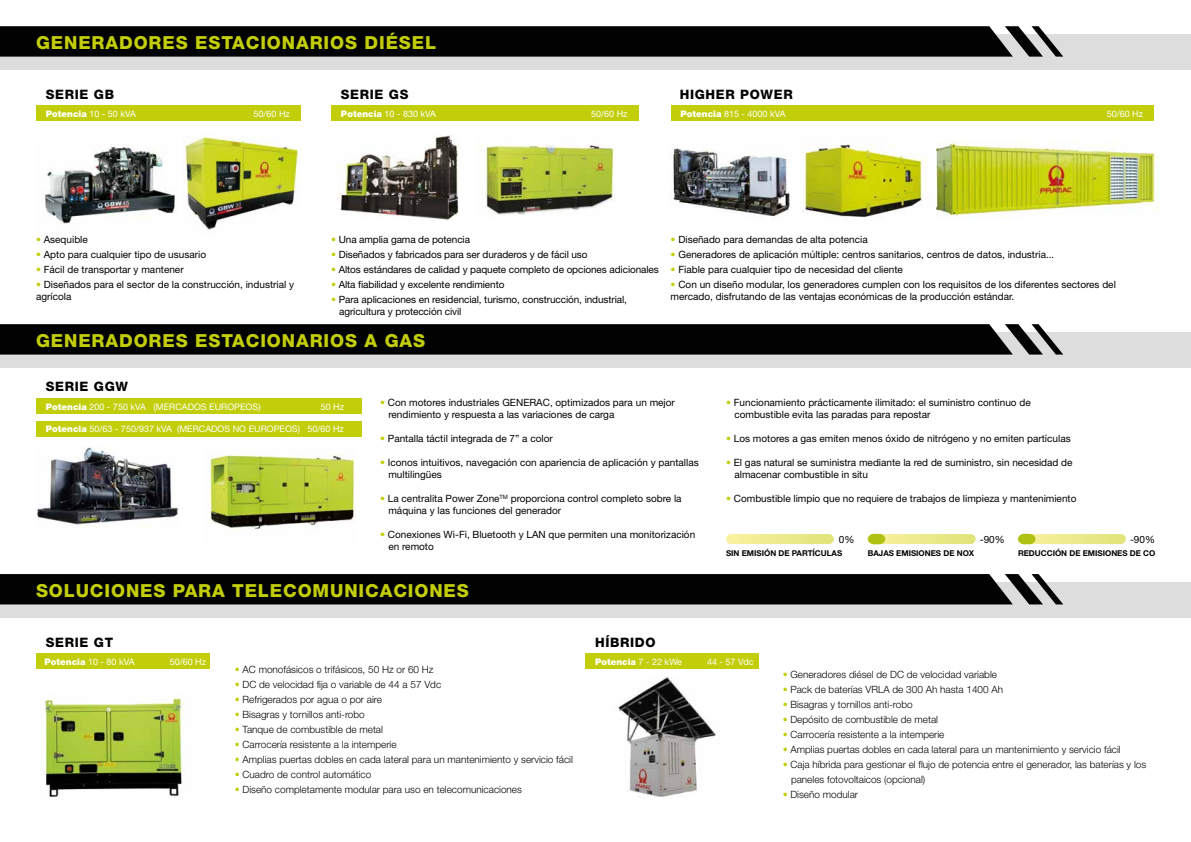
<style>
.page{position:relative;width:1191px;height:842px;background:#fff}
.page>*{position:absolute;margin:0;border:0;box-sizing:border-box;transform-origin:0 0}
.t1{font:800 18px "Helvetica Neue";letter-spacing:.05em;color:#c3ce0a}
.t2{font:800 13px "Helvetica Neue";letter-spacing:.05em;color:#020203}
.t3{font:10px/12px "Helvetica Neue";color:#000}
.t4{font:300 10px/15px "Helvetica Neue LT Pro";color:#020203}
.t5{font:10px/12px "Helvetica Neue";color:#020203}
.t6{font:9px "Helvetica Neue";color:#fff}
.t7{font:900 9px "Helvetica Neue";color:#fff}
.t8{font:700 8px "Helvetica Neue";color:#000}
.s1{font-weight:400}
.s2{font-weight:900}
.s3{font-family:"Helvetica Neue LT Pro";font-weight:300;color:#c3ce0a}
.s4{font-weight:700;color:#c3ce0a}
.s5{color:#c3ce0a}
</style>
<div class="page">
<div style="left:0;top:34px;width:1191px;height:36px;background:#ddddde"></div>
<div style="left:0;top:582px;width:1191px;height:35px;background:#ddddde"></div>
<div style="left:0;top:332px;width:1191px;height:35px;background:#ddddde"></div>
<svg style="left:0;top:26px;width:1063px;height:31px;background:#0f0f10"></svg>
<svg style="left:0;top:324px;width:1063px;height:31px;background:#0e0e0f"></svg>
<svg style="left:0;top:574px;width:1063px;height:30px;background:#0b0b0c"></svg>
<img style="left:936px;top:141px;width:223px;height:79px">
<img style="left:44px;top:694px;width:141px;height:104px">
<img style="left:618px;top:677px;width:98px;height:120px">
<img style="left:43px;top:146px;width:132px;height:78px">
<img style="left:37px;top:446px;width:142px;height:81px">
<img style="left:480px;top:144px;width:135px;height:71px">
<img style="left:801px;top:144px;width:127px;height:74px">
<img style="left:337px;top:136px;width:122px;height:85px">
<img style="left:673px;top:148px;width:117px;height:69px">
<img style="left:182px;top:136px;width:116px;height:94px">
<img style="left:206px;top:455px;width:149px;height:74px">
<div style="left:36px;top:106px;width:264px;height:15px;background:#c3ce0a"></div>
<div style="left:36px;top:653px;width:174px;height:16px;background:#c3ce0a"></div>
<div style="left:585px;top:653px;width:174px;height:16px;background:#c3ce0a"></div>
<div style="left:36px;top:399px;width:325px;height:15px;background:#c3ce0a"></div>
<div style="left:36px;top:421px;width:325px;height:16px;background:#c3ce0a"></div>
<div style="left:331px;top:106px;width:308px;height:15px;background:#c3ce0a"></div>
<div style="left:670px;top:106px;width:483px;height:15px;background:#c3ce0a"></div>
<svg style="left:726px;top:534px;width:108px;height:10px"></svg>
<svg style="left:867px;top:534px;width:108px;height:10px"></svg>
<svg style="left:1018px;top:534px;width:107px;height:10px"></svg>
<svg style="left:867px;top:534px;width:18px;height:10px"></svg>
<svg style="left:1018px;top:534px;width:17px;height:10px"></svg>
<h1 class="t1" style="left:36px;top:32px;width:401px">GENERADORES ESTACIONARIOS DIÉSEL</h1>
<h2 class="t2" style="left:46px;top:86px;width:70px">SERIE GB</h2>
<h2 class="t2" style="left:341px;top:86px;width:69px">SERIE GS</h2>
<h2 class="t2" style="left:680px;top:86px;width:114px">HIGHER POWER</h2>
<p class="t7" style="left:46px;top:108px;width:92px">Potencia <span class="s1">10 - 50 kVA</span></p>
<p class="t6" style="left:253px;top:108px;width:38px">50/60 Hz</p>
<p class="t6" style="left:341px;top:108px;width:97px"><span class="s2">Potencia</span> 10 - 830 kVA</p>
<p class="t6" style="left:591px;top:108px;width:38px">50/60 Hz</p>
<p class="t6" style="left:680px;top:108px;width:107px"><span class="s2">Potencia</span> 815 - 4000 kVA</p>
<p class="t6" style="left:1106px;top:108px;width:38px">50/60 Hz</p>
<p class="t3" style="left:36px;top:233px;width:53px"><span class="s3">•</span> Asequible</p>
<p class="t3" style="left:36px;top:248px;width:172px"><span class="s3">•</span> Apto para cualquier tipo de ususario</p>
<p class="t3" style="left:36px;top:263px;width:149px"><span class="s3">•</span> Fácil de transportar y mantener</p>
<p class="t3" style="left:36px;top:278px;width:259px"><span class="s3">•</span> Diseñados para el sector de la construcción, industrial y agrícola</p>
<p class="t3" style="left:331px;top:233px;width:141px"><span class="s3">•</span> Una amplia gama de potencia</p>
<p class="t3" style="left:331px;top:248px;width:258px"><span class="s3">•</span> Diseñados y fabricados para ser duraderos y de fácil uso</p>
<p class="t3" style="left:331px;top:263px;width:329px"><span class="s3">•</span> Altos estándares de calidad y paquete completo de opciones adicionales</p>
<p class="t3" style="left:331px;top:278px;width:175px"><span class="s3">•</span> Alta fiabilidad y excelente rendimiento</p>
<p class="t3" style="left:339px;top:293px;width:289px;text-indent:-8px"><span class="s3">•</span> Para aplicaciones en residencial, turismo, construcción, industrial, agricultura y protección civil</p>
<h1 class="t1" style="left:36px;top:329px;width:391px">GENERADORES ESTACIONARIOS A GAS</h1>
<p class="t3" style="left:670px;top:233px;width:199px"><span class="s3">•</span> Diseñado para demandas de alta potencia</p>
<p class="t3" style="left:670px;top:248px;width:385px"><span class="s3">•</span> Generadores de aplicación múltiple: centros sanitarios, centros de datos, industria...</p>
<p class="t3" style="left:670px;top:263px;width:234px"><span class="s3">•</span> Fiable para cualquier tipo de necesidad del cliente</p>
<p class="t3" style="left:670px;top:278px;width:447px"><span class="s3">•</span> Con un diseño modular, los generadores cumplen con los requisitos de los diferentes sectores del mercado, disfrutando de las ventajas económicas de la producción estándar.</p>
<h2 class="t2" style="left:46px;top:379px;width:84px">SERIE GGW</h2>
<p class="t6" style="left:46px;top:401px;width:216px"><span class="s2">Potencia</span> 200 - 750 kVA (MERCADOS EUROPEOS)</p>
<p class="t6" style="left:321px;top:401px;width:25px">50 Hz</p>
<p class="t6" style="left:46px;top:424px;width:299px"><span class="s2">Potencia</span> 50/63 - 750/937 kVA (MERCADOS NO EUROPEOS) 50/60 Hz</p>
<p class="t3" style="left:388px;top:397px;width:288px;text-indent:-8px"><span class="s3">•</span> Con motores industriales GENERAC, optimizados para un mejor rendimiento y respuesta a las variaciones de carga</p>
<p class="t3" style="left:380px;top:433px;width:174px"><span class="s3">•</span> Pantalla táctil integrada de 7” a color</p>
<p class="t3" style="left:388px;top:457px;width:312px;text-indent:-8px"><span class="s4">•</span> Iconos intuitivos, navegación con apariencia de aplicación y pantallas multilingües</p>
<p class="t5" style="left:388px;top:493px;width:295px;text-indent:-8px"><span class="s4">•</span> La centralita Power Zone<sup>TM</sup> proporciona control completo sobre la máquina y las funciones del generador</p>
<p class="t3" style="left:388px;top:529px;width:308px;text-indent:-8px"><span class="s4">•</span> Conexiones Wi-Fi, Bluetooth y LAN que permiten una monitorización en remoto</p>
<h1 class="t1" style="left:36px;top:579px;width:434px">SOLUCIONES PARA TELECOMUNICACIONES</h1>
<h2 class="t2" style="left:46px;top:634px;width:69px">SERIE GT</h2>
<h2 class="t2" style="left:595px;top:634px;width:62px">HÍBRIDO</h2>
<p class="t3" style="left:734px;top:396px;width:298px;text-indent:-8px"><span class="s3">•</span> Funcionamiento prácticamente ilimitado: el suministro continuo de combustible evita las paradas para repostar</p>
<p class="t3" style="left:726px;top:432px;width:346px"><span class="s3">•</span> Los motores a gas emiten menos óxido de nitrógeno y no emiten partículas</p>
<p class="t3" style="left:734px;top:456px;width:340px;text-indent:-8px"><span class="s3">•</span> El gas natural se suministra mediante la red de suministro, sin necesidad de almacenar combustible in situ</p>
<p class="t3" style="left:726px;top:492px;width:352px"><span class="s3">•</span> Combustible limpio que no requiere de trabajos de limpieza y mantenimiento</p>
<p class="t3" style="left:838px;top:533px;width:17px">0%</p>
<p class="t3" style="left:979px;top:533px;width:27px">-90%</p>
<p class="t3" style="left:1130px;top:533px;width:27px">-90%</p>
<p class="t8" style="left:1018px;top:548px;width:139px">REDUCCIÓN DE EMISIONES DE CO</p>
<p class="t8" style="left:726px;top:548px;width:118px">SIN EMISIÓN DE PARTÍCULAS</p>
<p class="t8" style="left:867px;top:548px;width:108px">BAJAS EMISIONES DE NOX</p>
<p class="t7" style="left:45px;top:656px;width:92px">Potencia <span class="s1">10 - 80 kVA</span></p>
<p class="t6" style="left:170px;top:656px;width:38px">50/60 Hz</p>
<p class="t7" style="left:595px;top:656px;width:88px">Potencia <span class="s1">7 - 22 kWe</span></p>
<p class="t6" style="left:707px;top:656px;width:48px">44 - 57 Vdc</p>
<p class="t4" style="left:235px;top:661px;width:200px"><span class="s5">•</span> AC monofásicos o trifásicos, 50 Hz or 60 Hz</p>
<p class="t4" style="left:235px;top:676px;width:208px"><span class="s5">•</span> DC de velocidad fija o variable de 44 a 57 Vdc</p>
<p class="t4" style="left:235px;top:691px;width:149px"><span class="s5">•</span> Refrigerados por agua o por aire</p>
<p class="t4" style="left:235px;top:706px;width:132px"><span class="s5">•</span> Bisagras y tornillos anti-robo</p>
<p class="t4" style="left:235px;top:721px;width:150px"><span class="s5">•</span> Tanque de combustible de metal</p>
<p class="t4" style="left:235px;top:736px;width:163px"><span class="s5">•</span> Carrocería resistente a la intemperie</p>
<p class="t4" style="left:235px;top:751px;width:340px"><span class="s5">•</span> Amplias puertas dobles en cada lateral para un mantenimiento y servicio fácil</p>
<p class="t4" style="left:235px;top:766px;width:138px"><span class="s5">•</span> Cuadro de control automático</p>
<p class="t4" style="left:235px;top:781px;width:289px"><span class="s5">•</span> Diseño completamente modular para uso en telecomunicaciones</p>
<p class="t4" style="left:782px;top:666px;width:216px"><span class="s5">•</span> Generadores diésel de DC de velocidad variable</p>
<p class="t4" style="left:782px;top:681px;width:222px"><span class="s5">•</span> Pack de baterías VRLA de 300 Ah hasta 1400 Ah</p>
<p class="t4" style="left:782px;top:696px;width:132px"><span class="s5">•</span> Bisagras y tornillos anti-robo</p>
<p class="t4" style="left:782px;top:711px;width:157px"><span class="s5">•</span> Depósito de combustible de metal</p>
<p class="t4" style="left:782px;top:726px;width:163px"><span class="s5">•</span> Carrocería resistente a la intemperie</p>
<p class="t4" style="left:782px;top:741px;width:340px"><span class="s5">•</span> Amplias puertas dobles en cada lateral para un mantenimiento y servicio fácil</p>
<p class="t4" style="left:791px;top:756px;width:357px;text-indent:-8px"><span class="s5">•</span> Caja híbrida para gestionar el flujo de potencia entre el generador, las baterías y los paneles fotovoltaicos (opcional)</p>
<p class="t4" style="left:782px;top:786px;width:77px"><span class="s5">•</span> Diseño modular</p>
</div>
